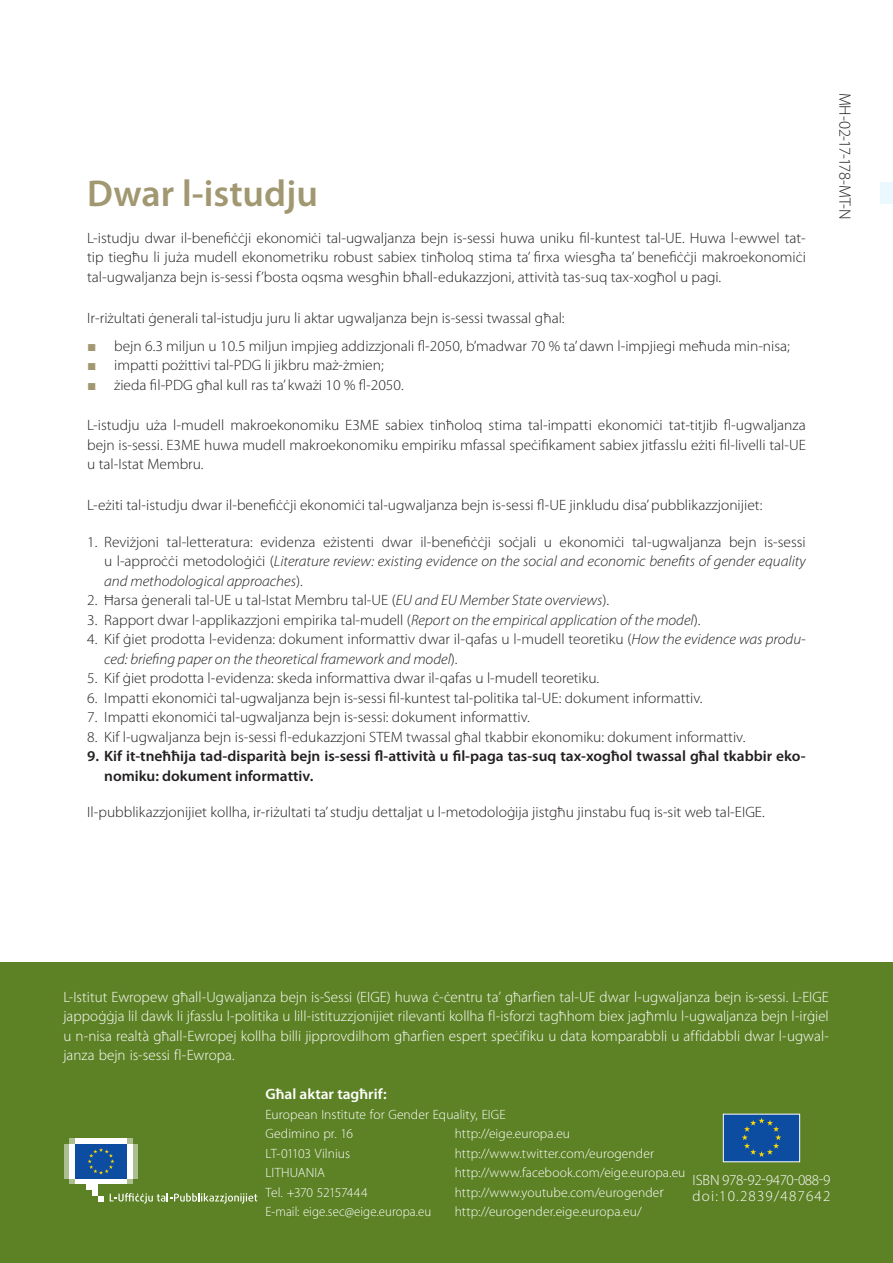
<style>
.page{position:relative;width:893px;height:1263px;background:#fff}
.page>*{position:absolute;margin:0;border:0;box-sizing:border-box;transform-origin:0 0}
.Title1{font:600 37.5px "Myriad Pro";color:#a19872}
.Fließtext{font:300 16.5px "Myriad Pro";letter-spacing:-.035em;color:#231f20}
.Body_Text{font:300 15px/19.5px "Myriad Pro";color:#231f20;text-align:justify}
.Fließtext-2{font:300 15px/19.5px "Myriad Pro";letter-spacing:.005em;color:#fff;text-align:justify}
.t1{font:600 15px/19.5px "Myriad Pro";color:#231f20}
.testo{font:300 15px/16.2px "Myriad Pro";letter-spacing:.04em;color:#fff}
.stupid_1{font:600 15px "Myriad Pro";color:#fff}
.stupid_4{font:300 13.5px "Myriad Pro";letter-spacing:.01em;color:#fff}
.stupid_2{font:300 13.5px "Myriad Pro";letter-spacing:.005em;color:#fff}
.stupid_3{font:300 13.5px "Myriad Pro";letter-spacing:.005em;color:#fff}
.stupid_3-2{font:300 13.5px "Myriad Pro";letter-spacing:.005em;color:#fff;scale:.95 1}
.stupid_3-3{font:300 13.5px "Myriad Pro";letter-spacing:-.02em;color:#fff}
.s1{font-family:"Arial";font-weight:400;color:#a19872}
.s2{font-style:italic}
.s3{font-size:15px}
</style>
<div class="page">
<div style="left:880px;top:183px;width:13px;height:21px;background:#ebf8fd"></div>
<div style="left:0;top:963px;width:893px;height:300px;background:#5d8125"></div>
<div style="left:69px;top:1178px;width:64px;height:6px;background:#adbf91"></div>
<div style="left:69px;top:1138px;width:64px;height:6px;background:#adbf91"></div>
<div style="left:75px;top:1138px;width:52px;height:6px;background:#fff"></div>
<div style="left:75px;top:1178px;width:52px;height:6px;background:#fff"></div>
<div style="left:127px;top:1144px;width:6px;height:34px;background:#fff"></div>
<div style="left:133px;top:1144px;width:5px;height:34px;background:#adbf91"></div>
<div style="left:69px;top:1144px;width:6px;height:34px;background:#fff"></div>
<div style="left:64px;top:1144px;width:5px;height:34px;background:#adbf91"></div>
<div style="left:87px;top:1178px;width:11px;height:12px;background:#fff"></div>
<div style="left:92px;top:1178px;width:6px;height:18px;background:#fff"></div>
<svg style="left:98px;top:1196px;width:6px;height:5px"></svg>
<div style="left:75px;top:1144px;width:52px;height:34px;background:#0d4da1"></div>
<svg style="left:88px;top:1148px;width:26px;height:26px"></svg>
<svg style="left:110px;top:1193px;width:147px;height:11px"></svg>
<div style="left:723px;top:1114px;width:77px;height:48px;background:#0d4da1"></div>
<svg style="left:742px;top:1118px;width:39px;height:39px"></svg>
<div style="left:723px;top:1114px;width:77px;height:48px;border:1px solid #fff"></div>
<p class="Title1" style="left:87px;top:173px;width:232px">Dwar l-istudju</p>
<p class="Body_Text" style="left:87px;top:228px;width:720px">L-istudju dwar il-benefiċċji ekonomiċi tal-ugwaljanza bejn is-sessi huwa uniku fil-kuntest tal-UE. Huwa l-ewwel tat&shy;tip tiegħu li juża mudell ekonometriku robust sabiex tinħoloq stima ta’ firxa wiesgħa ta’ benefiċċji makroekonomiċi tal-ugwaljanza bejn is-sessi f’bosta oqsma wesgħin bħall-edukazzjoni, attività tas-suq tax-xogħol u pagi.</p>
<p class="Body_Text" style="left:87px;top:308px;width:479px">Ir-riżultati ġenerali tal-istudju juru li aktar ugwaljanza bejn is-sessi twassal għal:</p>
<p class="Body_Text" style="left:87px;top:336px;width:704px"><span class="s1">■</span> bejn 6.3 miljun u 10.5 miljun impjieg addizzjonali fl-2050, b’madwar 70 % ta’ dawn l-impjiegi meħuda min-nisa;</p>
<p class="Body_Text" style="left:87px;top:356px;width:298px"><span class="s1">■</span> impatti pożittivi tal-PDG li jikbru maż-żmien;</p>
<p class="Body_Text" style="left:87px;top:375px;width:318px"><span class="s1">■</span> żieda fil-PDG għal kull ras ta’ kważi 10 % fl-2050.</p>
<p class="Body_Text" style="left:87px;top:416px;width:720px">L-istudju uża l-mudell makroekonomiku E3ME sabiex tinħoloq stima tal-impatti ekonomiċi tat-titjib fl-ugwaljanza bejn is-sessi. E3ME huwa mudell makroekonomiku empiriku mfassal speċifikament sabiex jitfasslu eżiti fil-livelli tal-UE u tal-Istat Membru.</p>
<p class="Body_Text" style="left:87px;top:496px;width:677px">L-eżiti tal-istudju dwar il-benefiċċji ekonomiċi tal-ugwaljanza bejn is-sessi fl-UE jinkludu disa’ pubblikazzjonijiet:</p>
<p class="Body_Text" style="left:104px;top:532px;width:703px;text-indent:-17px">1. Reviżjoni tal-letteratura: evidenza eżistenti dwar il-benefiċċji soċjali u ekonomiċi tal-ugwaljanza bejn is-sessi u l-approċċi metodoloġiċi (<span class="s2">Literature review: existing evidence on the social and economic benefits of gender equality and methodological approaches</span>).</p>
<p class="Body_Text" style="left:87px;top:591px;width:523px">2. Ħarsa ġenerali tal-UE u tal-Istat Membru tal-UE (<span class="s2">EU and EU Member State overviews</span>).</p>
<p class="Body_Text" style="left:87px;top:610px;width:615px">3. Rapport dwar l-applikazzjoni empirika tal-mudell (<span class="s2">Report on the empirical application of the model</span>).</p>
<p class="Body_Text" style="left:104px;top:630px;width:703px;text-indent:-17px">4. Kif ġiet prodotta l-evidenza: dokument informattiv dwar il-qafas u l-mudell teoretiku (<span class="s2">How the evidence was produ&shy;ced: briefing paper on the theoretical framework and model</span>).</p>
<p class="Body_Text" style="left:87px;top:669px;width:514px">5. Kif ġiet prodotta l-evidenza: skeda informattiva dwar il-qafas u l-mudell teoretiku.</p>
<p class="Body_Text" style="left:87px;top:688px;width:617px">6. Impatti ekonomiċi tal-ugwaljanza bejn is-sessi fil-kuntest tal-politika tal-UE: dokument informattiv.</p>
<p class="Body_Text" style="left:87px;top:708px;width:444px">7. Impatti ekonomiċi tal-ugwaljanza bejn is-sessi: dokument informattiv.</p>
<p class="Body_Text" style="left:87px;top:727px;width:660px">8. Kif l-ugwaljanza bejn is-sessi fl-edukazzjoni STEM twassal għal tkabbir ekonomiku: dokument informattiv.</p>
<p class="t1" style="left:104px;top:747px;width:703px;text-indent:-17px">9. Kif it-tneħħija tad-disparità bejn is-sessi fl-attività u fil-paga tas-suq tax-xogħol twassal għal tkabbir eko&shy;nomiku: dokument informattiv.</p>
<p class="Body_Text" style="left:87px;top:803px;width:679px">Il-pubblikazzjonijiet kollha, ir-riżultati ta’ studju dettaljat u l-metodoloġija jistgħu jinstabu fuq is-sit web tal-EIGE.</p>
<p class="Fließtext" style="left:854px;top:93px;width:129px;rotate:90deg">MH-02-17-178-MT-N</p>
<p class="Fließtext-2" style="left:63px;top:987px;width:767px">L-Istitut Ewropew għall-Ugwaljanza bejn is-Sessi (EIGE) huwa ċ-ċentru ta’ għarfien tal-UE dwar l-ugwaljanza bejn is-sessi. L-EIGE jappoġġja lil dawk li jfasslu l-politika u lill-istituzzjonijiet rilevanti kollha fl-isforzi tagħhom biex jagħmlu l-ugwaljanza bejn l-irġiel u n-nisa realtà għall-Ewropej kollha billi jipprovdilhom għarfien espert speċifiku u data komparabbli u affidabbli dwar l-ugwal&shy;janza bejn is-sessi fl-Ewropa.</p>
<p class="stupid_1" style="left:265px;top:1086px;width:123px">Għal aktar tagħrif:</p>
<p class="stupid_2" style="left:265px;top:1107px;width:242px">European Institute for Gender Equality, EIGE</p>
<p class="stupid_3" style="left:265px;top:1126px;width:89px">Gedimino pr. 16</p>
<p class="stupid_3" style="left:265px;top:1146px;width:86px">LT-01103 Vilnius</p>
<p class="stupid_3" style="left:265px;top:1165px;width:61px">LITHUANIA</p>
<p class="stupid_3-3" style="left:265px;top:1185px;width:104px">Tel. +370 52157444</p>
<p class="stupid_3-2" style="left:265px;top:1204px;width:176px">E-mail: eige.sec@eige.europa.eu</p>
<p class="stupid_4" style="left:455px;top:1126px;width:117px">http://eige.europa.eu</p>
<p class="stupid_4" style="left:455px;top:1146px;width:201px">http://www.twitter.com/eurogender</p>
<p class="stupid_4" style="left:455px;top:1165px;width:232px">http://www.facebook.com/eige.europa.eu</p>
<p class="stupid_4" style="left:455px;top:1185px;width:211px">http://www.youtube.com/eurogende<span class="s3">r</span></p>
<p class="stupid_4" style="left:455px;top:1204px;width:189px">http://eurogender.eige.europa.eu/</p>
<p class="testo" style="left:692px;top:1172px;width:140px">ISBN 978-92-9470-088-9 doi:10.2839/487642</p>
</div>
